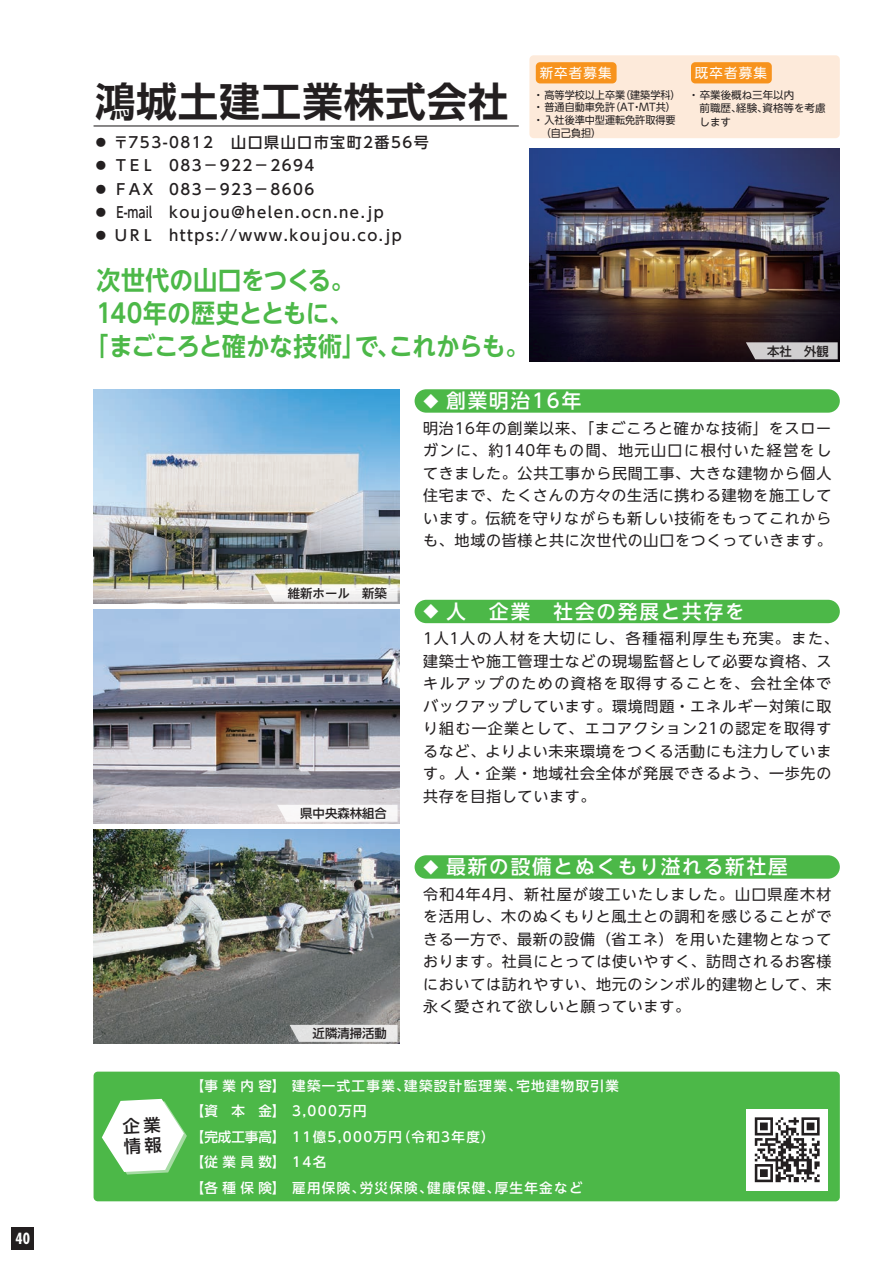
<style>
.page{position:relative;width:893px;height:1263px;background:#fff}
.page>*{position:absolute;margin:0;border:0;box-sizing:border-box;transform-origin:0 0}
.t1{font:700 40.5px "UD Shin Go NT Pro De";letter-spacing:.025em;color:#231f20}
.t2{font:700 25.8px "UD Shin Go NT Pro De";letter-spacing:-.02em;color:#4cb848;scale:.92 1}
.t3{font:700 25.8px "UD Shin Go NT Pro De";letter-spacing:.005em;color:#4cb848;scale:.92 1}
.t4{font:500 19.5px "UD Shin Go NT Pro";letter-spacing:.1em;color:#fff}
.t5{font:500 17.25px/20.9px "UD Shin Go NT Pro";color:#231f20}
.t6{font:15px/22.5px "UD Shin Go NT Pro";letter-spacing:.05em;color:#231f20;text-align:justify}
.t7{font:500 15px/23.2px "UD Shin Go NT Pro";letter-spacing:.1em;color:#231f20}
.t8{font:700 condensed 15px "Futura";color:#fff}
.t9{font:500 13.5px/25.5px "UD Shin Go NT Pro";letter-spacing:.1em;color:#fff}
.t10{font:13.5px "UD Shin Go NT Pro";letter-spacing:.085em;color:#fff}
.t11{font:500 12.3px "UD Shin Go NT Pro";color:#231f20}
.t12{font:10.5px/12.8px "UD Shin Go NT Pro";color:#231f20}
.s1{font-size:15px}
</style>
<div class="page">
<img style="left:94px;top:829px;width:306px;height:215px">
<img style="left:94px;top:609px;width:306px;height:215px">
<img style="left:94px;top:389px;width:306px;height:215px">
<img style="left:529px;top:149px;width:311px;height:212px">
<div style="left:529px;top:55px;width:311px;height:83px;background:#fdeada;border-radius:4px"></div>
<div style="left:691px;top:62px;width:81px;height:21px;background:#f7931d;border-radius:4px"></div>
<div style="left:536px;top:62px;width:81px;height:21px;background:#f7931d;border-radius:4px"></div>
<div style="left:94px;top:1071px;width:746px;height:130px;background:#4cb848;border-radius:4px"></div>
<svg style="left:102px;top:1099px;width:85px;height:75px"></svg>
<div style="left:746px;top:1109px;width:82px;height:82px;background:#fff"></div>
<svg style="left:755px;top:1117px;width:65px;height:65px"></svg>
<div style="left:415px;top:389px;width:425px;height:24px;background:#4cb848;border-radius:12px"></div>
<div style="left:415px;top:600px;width:425px;height:23px;background:#4cb848;border-radius:12px"></div>
<div style="left:415px;top:855px;width:425px;height:24px;background:#4cb848;border-radius:12px"></div>
<hr style="left:94px;top:125px;width:425px;height:1px;background:#231f20">
<svg style="left:290px;top:1025px;width:108px;height:17px;background:#e0e0e0"></svg>
<svg style="left:746px;top:342px;width:92px;height:17px;background:#c3c0c2"></svg>
<svg style="left:265px;top:585px;width:133px;height:17px"></svg>
<svg style="left:277px;top:805px;width:121px;height:17px"></svg>
<div style="left:12px;top:1227px;width:22px;height:22px;background:#231f20"></div>
<p class="t8" style="left:16px;top:1228px;width:16px">40</p>
<h1 class="t1" style="left:95px;top:69px;width:415px">鴻城土建工業株式会社</h1>
<p class="t7" style="left:94px;top:130px;width:337px">◦ 〒753-0812　山口県山口市宝町2番56号◦ ＴＥＬ 083－ 922－ 2694<br>◦ ＦＡＸ 083－ 923－ 8606<br>◦ E-mail koujou@helen.ocn.ne.jp<br>◦ ＵＲＬ https://www.koujou.co.jp</p>
<h2 class="t3" style="left:97px;top:259px;width:282px">次世代の山口をつくる。　</h2>
<h2 class="t2" style="left:97px;top:292px;width:280px">140年の歴史とともに、</h2>
<h2 class="t2" style="left:85px;top:325px;width:484px">「まごころと確かな技術」で、これからも。</h2>
<p class="t10" style="left:540px;top:62px;width:73px">新卒者募集</p>
<p class="t10" style="left:695px;top:62px;width:73px">既卒者募集</p>
<p class="t12" style="left:533px;top:88px;width:149px">・高等学校以上卒業（建築学科）・普通自動車免許（AT・MT共）・入社後準中型運転免許取得要　（自己負担）</p>
<p class="t12" style="left:699px;top:87px;width:127px;line-height:13.5px;text-indent:-11px">・卒業後概ね三年以内<br>前職歴、経験、資格等を考慮します</p>
<p class="t11" style="left:755px;top:341px;width:76px">　本社　外観</p>
<p class="t5" style="left:122px;top:1115px;width:40px;rotate:-3deg">企業情報</p>
<p class="t11" style="left:275px;top:583px;width:113px">　維新ホール　新築</p>
<p class="t11" style="left:288px;top:803px;width:100px">　県中央森林組合</p>
<p class="t11" style="left:300px;top:1023px;width:88px">　近隣清掃活動</p>
<h3 class="t4" style="left:423px;top:385px;width:159px"><span class="s1">◆</span> 創業明治16年</h3>
<p class="t6" style="left:423px;top:416px;width:410px">明治16年の創業以来、「まごころと確かな技術」をスローガンに、約140年もの間、地元山口に根付いた経営をしてきました。公共工事から民間工事、大きな建物から個人住宅まで、たくさんの方々の生活に携わる建物を施工しています。伝統を守りながらも新しい技術をもってこれからも、地域の皆様と共に次世代の山口をつくっていきます。</p>
<h3 class="t4" style="left:423px;top:596px;width:323px"><span class="s1">◆</span> 人　企業　社会の発展と共存を</h3>
<p class="t6" style="left:423px;top:627px;width:417px;text-align:left">1人1人の人材を大切にし、各種福利厚生も充実。また、建築士や施工管理士などの現場監督として必要な資格、スキルアップのための資格を取得することを、会社全体でバックアップしています。環境問題・エネルギー対策に取り組む一企業として、エコアクション21の認定を取得するなど、よりよい未来環境をつくる活動にも注力しています。人・企業・地域社会全体が発展できるよう、一歩先の共存を目指しています。</p>
<h3 class="t4" style="left:423px;top:851px;width:366px"><span class="s1">◆</span> 最新の設備とぬくもり溢れる新社屋</h3>
<p class="t6" style="left:423px;top:882px;width:410px">令和4年4月、新社屋が竣工いたしました。山口県産木材を活用し、木のぬくもりと風土との調和を感じることができる一方で、最新の設備（省エネ）を用いた建物となっております。社員にとっては使いやすく、訪問されるお客様においては訪れやすい、地元のシンボル的建物として、末永く愛されて欲しいと願っています。</p>
<p class="t9" style="left:191px;top:1072px;width:429px">【事業内容】　建築一式工事業、建築設計監理業、宅地建物取引業【資　本　金】　3,000万円<br>【完成工事高】　11億5,000万円（令和3年度）<br>【従業員数】　14名<br>【各種保険】　雇用保険、労災保険、健康保健、厚生年金など</p>
</div>
